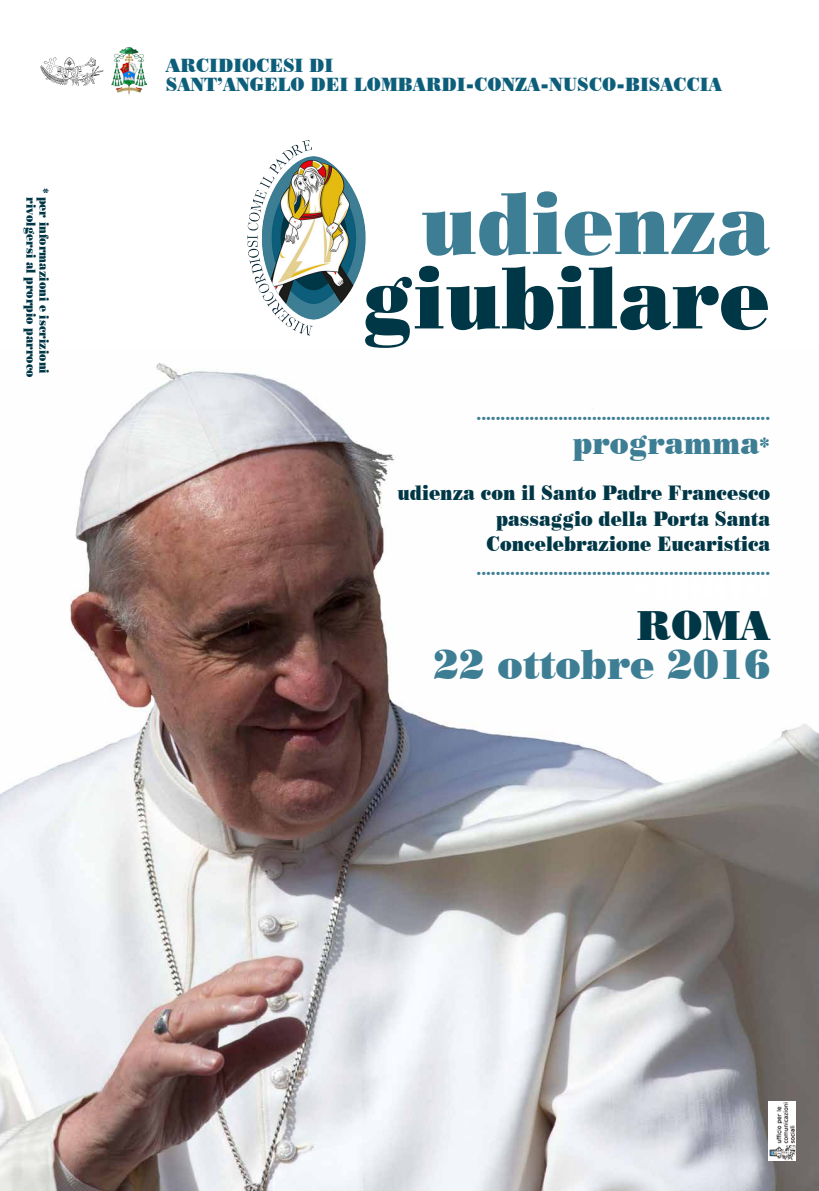
<style>
.page{position:relative;width:819px;height:1191px;background:#fff}
.page>*{position:absolute;margin:0;border:0;box-sizing:border-box;transform-origin:0 0}
.t1{font:87.5px "Poster Bodoni BT";color:#003746;scale:.92 1}
.t2{font:87.5px "Poster Bodoni BT";color:#3d7e94;scale:.92 1}
.t3{font:42px "Poster Bodoni BT";color:#3d7e94;scale:.92 1}
.t4{font:42px "Poster Bodoni BT";color:#003746;scale:.92 1}
.t5{font:31.5px "Poster Bodoni BT";color:#3d7e94;scale:.92 1}
.t6{font:21px/25.4px "Poster Bodoni BT";color:#003746;text-align:right;scale:.85 1}
.t7{font:19.25px/19.2px "Poster Bodoni BT";color:#0d5e7b}
.t8{font:15.75px "Poster Bodoni BT";color:#3d7e94;scale:.92 1}
.t9{font:13.12px/13.1px "Poster Bodoni BT";color:#003746;text-align:right;scale:.85 1}
.s1{font-size:23.62px}
</style>
<div class="page">
<img style="left:0;top:363px;width:819px;height:828px">
<img style="left:768px;top:1101px;width:27px;height:59px">
<img style="left:247px;top:140px;width:119px;height:196px">
<img style="left:112px;top:48px;width:34px;height:47px">
<svg style="left:40px;top:57px;width:64px;height:29px"></svg>
<p class="t9" style="left:51px;top:187px;width:225px;rotate:90deg">* per informazioni e iscrizioni rivolgersi al prorpio parroco</p>
<p class="t7" style="left:166px;top:55px;width:557px">ARCIDIOCESI DI<br>SANT’ANGELO DEI LOMBARDI-CONZA-NUSCO-BISACCIA</p>
<h1 class="t2" style="left:420px;top:170px;width:381px">udienza</h1>
<h1 class="t1" style="left:361px;top:244px;width:445px">giubilare</h1>
<p class="t8" style="left:476px;top:404px;width:320px">.............................................................</p>
<h3 class="t5" style="left:572px;top:423px;width:216px">programma<span class="s1">*</span></h3>
<h3 class="t6" style="left:397px;top:480px;width:440px">udienza con il Santo Padre Francesco passaggio della Porta Santa<br>Concelebrazione Eucaristica</h3>
<p class="t8" style="left:476px;top:559px;width:320px">.............................................................</p>
<h2 class="t4" style="left:636px;top:600px;width:146px">ROMA</h2>
<h2 class="t3" style="left:433px;top:638px;width:367px">22 ottobre 2016</h2>
</div>
